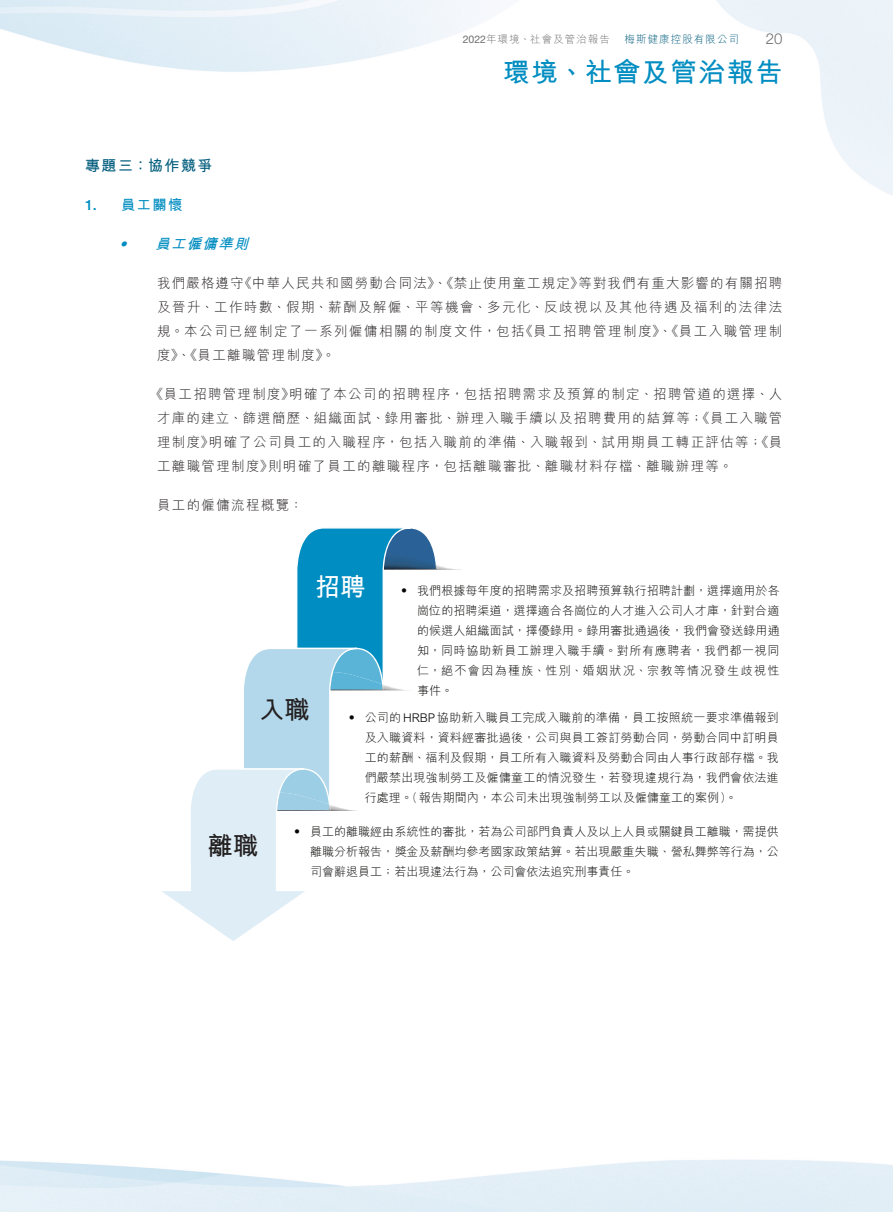
<style>
.page{position:relative;width:893px;height:1212px;background:#fff}
.page>*{position:absolute;margin:0;border:0;box-sizing:border-box;transform-origin:0 0}
.t1{font:700 27px "M Hei HK";letter-spacing:.05em;color:#008dc1}
.t2{font:25.35px "M Hei HK Bold E Ten B5 H";color:#231f20}
.t3{font:25.35px "M Hei HK Bold E Ten B5 H";color:#fff}
._03_H1{font:700 15px "M Hei HK";letter-spacing:.1em;color:#005c7c}
.t4{font:300 15px "Helvetica Neue LT Std";color:#6c6d70}
._05_____H3{font:italic 700 14.25px "M Hei HK";color:#008dc1}
._04___H2{font:700 14.25px "M Hei HK";color:#008dc1}
._04___H2-2{font:500 14.25px "Helvetica Neue LT Std";color:#008dc1}
._05_____H3-2{font:italic 500 14.25px "Helvetica Neue LT Std";color:#008dc1}
._01_Body_Text{font:300 13.5px/24px "M Hei HK";letter-spacing:.1em;color:#231f20}
.t5{font:12px/20.1px "M Hei HK Light E Ten B5 H";color:#050504;text-align:justify}
.t6{font:12px "M Hei HK Light E Ten B5 H";letter-spacing:.02em;color:#050504}
.t7{font:300 10.5px "M Hei HK";letter-spacing:.1em;color:#6c6d70}
.t8{font:300 10.5px "M Hei HK";letter-spacing:.1em;color:#005c7c}
.s1{font-family:"Helvetica Neue LT Std";font-weight:400}
</style>
<div class="page">
<svg style="left:161px;top:527px;width:302px;height:414px"></svg>
<p class="_03_H1" style="left:85px;top:154px;width:129px">專題三：協作競爭</p>
<p class="_04___H2" style="left:121px;top:194px;width:63px">員工關懷</p>
<p class="_04___H2-2" style="left:85px;top:196px;width:13px">1.</p>
<p class="_05_____H3-2" style="left:120px;top:235px;width:13px">•</p>
<p class="_05_____H3" style="left:156px;top:233px;width:99px">員工僱傭準則</p>
<p class="t4" style="left:766px;top:29px;width:18px">20</p>
<p class="t7" style="left:463px;top:32px;width:149px"><span class="s1">2022</span>年環境、社會及管治報告</p>
<h1 class="t1" style="left:503px;top:52px;width:281px">環境、社會及管治報告</h1>
<p class="t8" style="left:625px;top:32px;width:116px">梅斯健康控股有限公司</p>
<p class="_01_Body_Text" style="left:239px;top:270px;width:346px">《中華人民共和國勞動合同法》、《禁止使用童工規定》</p>
<p class="_01_Body_Text" style="left:157px;top:270px;width:88px">我們嚴格遵守</p>
<p class="_01_Body_Text" style="left:157px;top:294px;width:627px">及晉升、工作時數、假期、薪酬及解僱、平等機會、多元化、反歧視以及其他待遇及福利的法律法</p>
<p class="_01_Body_Text" style="left:520px;top:318px;width:264px">《員工招聘管理制度》、《員工入職管理制</p>
<p class="_01_Body_Text" style="left:578px;top:270px;width:205px">等對我們有重大影響的有關招聘</p>
<p class="_01_Body_Text" style="left:157px;top:318px;width:369px">規。本公司已經制定了一系列僱傭相關的制度文件，包括度》、《員工離職管理制度。《</p>
<p class="_01_Body_Text" style="left:289px;top:381px;width:495px">明確了本公司的招聘程序，包括招聘需求及預算的制定、招聘管道的選擇、人</p>
<p class="_01_Body_Text" style="left:150px;top:381px;width:145px">《員工招聘管理制度》</p>
<p class="_01_Body_Text" style="left:157px;top:405px;width:627px">才庫的建立、篩選簡歷、組織面試、錄用審批、辦理入職手續以及招聘費用的結算等；《員工入職管</p>
<p class="_01_Body_Text" style="left:209px;top:429px;width:575px">明確了公司員工的入職程序，包括入職前的準備、入職報到、試用期員工轉正評估等；《員</p>
<p class="_01_Body_Text" style="left:157px;top:429px;width:58px">理制度》</p>
<p class="_01_Body_Text" style="left:268px;top:453px;width:466px">則明確了員工的離職程序，包括離職審批、離職材料存檔、離職辦理等。</p>
<p class="_01_Body_Text" style="left:157px;top:453px;width:118px">工離職管理制度》</p>
<p class="_01_Body_Text" style="left:157px;top:492px;width:147px">員工的僱傭流程概覽：</p>
<p class="t3" style="left:315px;top:568px;width:52px">招聘</p>
<p class="t5" style="left:398px;top:580px;width:14px">‧</p>
<p class="t5" style="left:417px;top:580px;width:364px">我們根據每年度的招聘需求及招聘預算執行招聘計劃，選擇適用於各</p>
<p class="t2" style="left:259px;top:691px;width:52px">入職</p>
<p class="t5" style="left:346px;top:707px;width:14px">‧</p>
<p class="t5" style="left:417px;top:600px;width:364px">崗位的招聘渠道，選擇適合各崗位的人才進入公司人才庫，針對合適的候選人組織面試，擇優錄用。錄用審批通過後，我們會發送錄用通知，同時協助新員工辦理入職手續。對所有應聘者，我們都一視同仁，絕不會因為種族、性別、婚姻狀况、宗教等情况發生歧視性事件。</p>
<p class="t6" style="left:365px;top:709px;width:416px">公司的HRBP協助新入職員工完成入職前的準備，員工按照統一要求準備報到</p>
<p class="t2" style="left:208px;top:828px;width:52px">離職</p>
<p class="t5" style="left:291px;top:821px;width:14px">‧</p>
<p class="t5" style="left:365px;top:727px;width:416px">及入職資料，資料經審批過後，公司與員工簽訂勞動合同，勞動合同中訂明員工的薪酬、福利及假期，員工所有入職資料及勞動合同由人事行政部存檔。我們嚴禁出現強制勞工及僱傭童工的情況發生，若發現違規行為，我們會依法進行處理。(報告期間內，本公司未出現強制勞工以及僱傭童工的案例。(</p>
<p class="t5" style="left:310px;top:821px;width:470px">員工的離職經由系統性的審批，若為公司部門負責人及以上人員或關鍵員工離職，需提供</p>
<p class="t5" style="left:310px;top:841px;width:470px">離職分析報告，獎金及薪酬均參考國家政策結算。若出現嚴重失職、營私舞弊等行為，公司會辭退員工；若出現違法行為，公司會依法追究刑事責任。</p>
</div>
